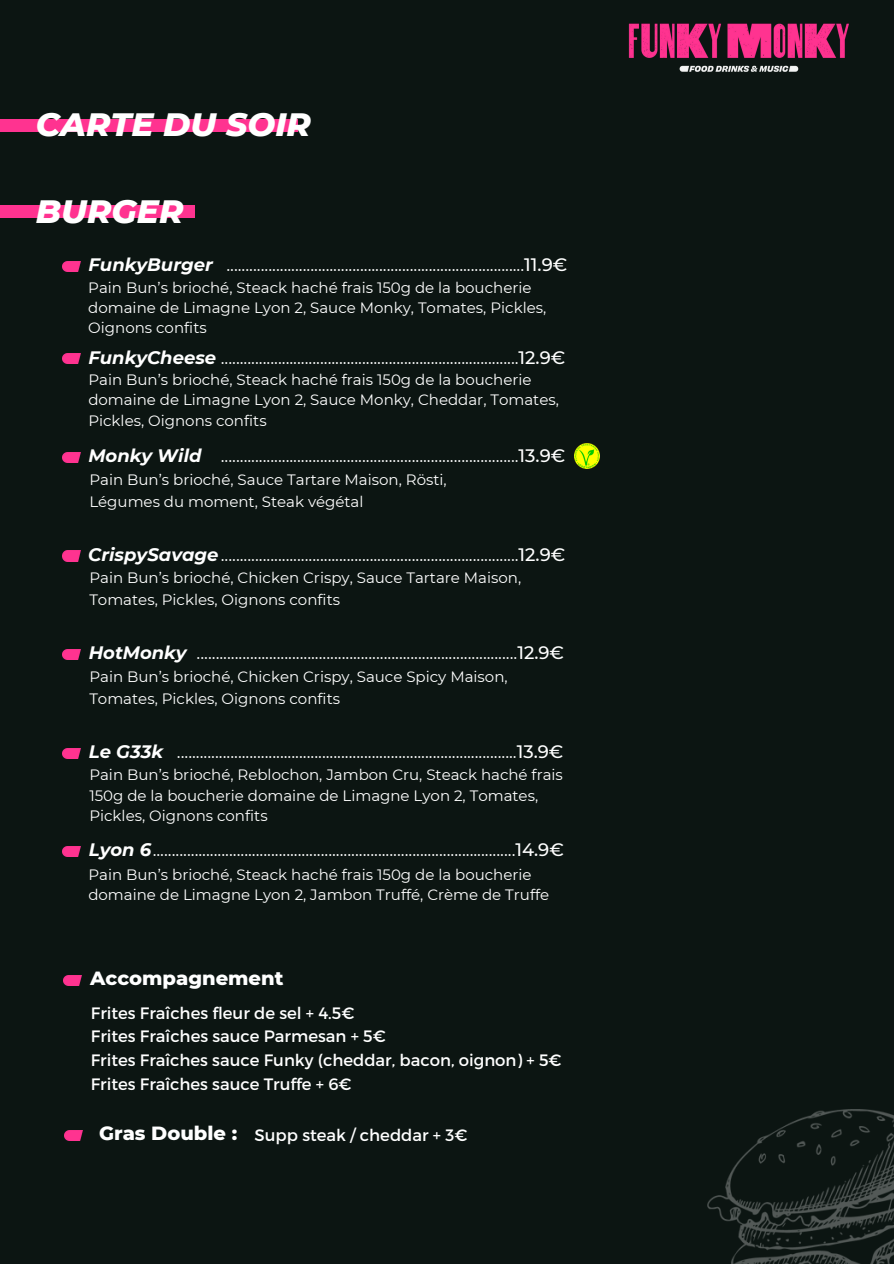
<style>
.page{position:relative;width:894px;height:1264px;background:#fff}
.page>*{position:absolute;margin:0;border:0;box-sizing:border-box;transform-origin:0 0}
.t1{font:italic 800 33px "Montserrat";color:#fff}
.t2{font:800 19.5px "Montserrat";color:#fff}
.t3{font:18px "Montserrat";color:#fff}
.t4{font:italic 700 18px "Montserrat";color:#fff}
.t5{font:16.5px "Montserrat";color:#fff}
.t6{font:15px/20.2px "Montserrat";color:#fff}
.s1{font-weight:500}
.s2{font-weight:700;font-style:italic}
</style>
<div class="page">
<div style="left:0;top:0;width:893px;height:1263px;background:#0c1512"></div>
<img style="left:628px;top:23px;width:221px;height:49px">
<div style="left:0;top:119px;width:298px;height:12px;background:#ff3390"></div>
<img style="left:707px;top:1109px;width:186px;height:154px">
<div style="left:0;top:205px;width:194px;height:13px;background:#ff3390"></div>
<img style="left:62px;top:261px;width:18px;height:10px">
<img style="left:62px;top:354px;width:18px;height:10px">
<img style="left:62px;top:452px;width:18px;height:10px">
<img style="left:574px;top:443px;width:25px;height:25px">
<img style="left:62px;top:551px;width:18px;height:10px">
<img style="left:62px;top:649px;width:18px;height:10px">
<img style="left:62px;top:748px;width:18px;height:10px">
<img style="left:62px;top:846px;width:18px;height:10px">
<img style="left:63px;top:975px;width:18px;height:10px">
<img style="left:64px;top:1130px;width:18px;height:10px">
<h3 class="t1" style="left:36px;top:104px;width:277px">CARTE DU SOIR</h3>
<p class="t1" style="left:36px;top:191px;width:149px">BURGER</p>
<p class="t4" style="left:88px;top:253px;width:126px">FunkyBurger</p>
<h2 class="t6" style="left:88px;top:277px;width:459px">Pain Bun’s brioché, Steack haché frais 150g de la boucherie domaine de Limagne Lyon 2, Sauce Monky, Tomates, Pickles,<br>Oignons confits</h2>
<h3 class="t3" style="left:226px;top:253px;width:342px">..............................................................................<span class="s1">11.9€</span></h3>
<p class="t3" style="left:88px;top:346px;width:478px"><span class="s2">FunkyCheese</span> ..............................................................................<span class="s1">12.9€</span></p>
<p class="t6" style="left:88px;top:369px;width:472px">Pain Bun’s brioché, Steack haché frais 150g de la boucherie domaine de Limagne Lyon 2, Sauce Monky, Cheddar, Tomates,<br>Pickles, Oignons confits</p>
<h3 class="t4" style="left:88px;top:444px;width:115px">Monky Wild</h3>
<p class="t6" style="left:89px;top:469px;width:359px">Pain Bun’s brioché, Sauce Tartare Maison, Rösti,</p>
<p class="t6" style="left:89px;top:491px;width:275px">Légumes du moment, Steak végétal</p>
<p class="t3" style="left:221px;top:444px;width:346px">..............................................................................<span class="s1">13.9€</span></p>
<h2 class="t3" style="left:88px;top:543px;width:478px"><span class="s2">CrispySavage</span>..............................................................................<span class="s1">12.9€</span></h2>
<h3 class="t6" style="left:89px;top:567px;width:433px">Pain Bun’s brioché, Chicken Crispy, Sauce Tartare Maison,</h3>
<p class="t6" style="left:89px;top:589px;width:252px">Tomates, Pickles, Oignons confits</p>
<h2 class="t4" style="left:89px;top:642px;width:99px">HotMonky</h2>
<h3 class="t6" style="left:89px;top:666px;width:419px">Pain Bun’s brioché, Chicken Crispy, Sauce Spicy Maison,</h3>
<p class="t6" style="left:89px;top:688px;width:252px">Tomates, Pickles, Oignons confits</p>
<p class="t3" style="left:196px;top:642px;width:369px">....................................................................................<span class="s1">12.9€</span></p>
<p class="t4" style="left:89px;top:740px;width:76px">Le G33k</p>
<h2 class="t6" style="left:89px;top:765px;width:475px">Pain Bun’s brioché, Reblochon, Jambon Cru, Steack haché frais<br>150g de la boucherie domaine de Limagne Lyon 2, Tomates,<br>Pickles, Oignons confits</h2>
<h3 class="t3" style="left:177px;top:740px;width:388px">.........................................................................................<span class="s1">13.9€</span></h3>
<h2 class="t3" style="left:89px;top:838px;width:476px"><span class="s2">Lyon 6</span>...............................................................................................<span class="s1">14.9€</span></h2>
<h3 class="t6" style="left:88px;top:864px;width:462px">Pain Bun’s brioché, Steack haché frais 150g de la boucherie domaine de Limagne Lyon 2, Jambon Truffé, Crème de Truffe</h3>
<h2 class="t2" style="left:90px;top:966px;width:194px">Accompagnement</h2>
<p class="t5" style="left:91px;top:1002px;width:265px">Frites Fraîches fleur de sel + 4.5€</p>
<p class="t5" style="left:91px;top:1025px;width:296px">Frites Fraîches sauce Parmesan + 5€</p>
<p class="t5" style="left:91px;top:1049px;width:472px">Frites Fraîches sauce Funky (cheddar, bacon, oignon) + 5€</p>
<p class="t5" style="left:91px;top:1072px;width:262px">Frites Fraîches sauce Truffe + 6€</p>
<h2 class="t2" style="left:99px;top:1120px;width:140px">Gras Double :</h2>
<p class="t5" style="left:254px;top:1124px;width:214px">Supp steak / cheddar + 3€</p>
</div>
